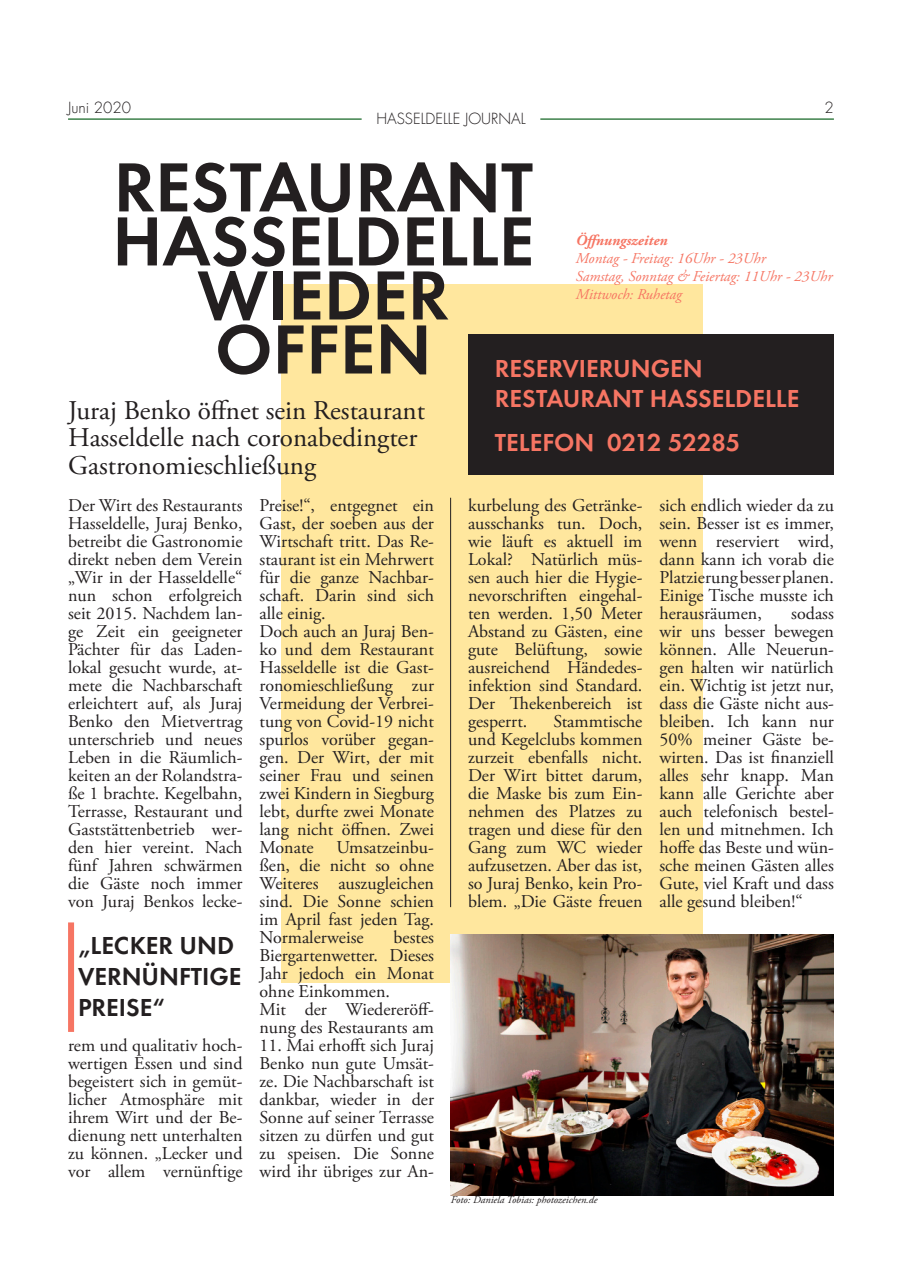
<style>
.page{position:relative;width:902px;height:1272px;background:#fff}
.page>*{position:absolute;margin:0;border:0;box-sizing:border-box;transform-origin:0 0}
.t1{font:72px/54px "Futura TOT Dem";color:#231f20}
.t2{font:27px/27px "Adobe Garamond Pro";color:#231f20}
.t3{font:25.5px "Futura TOT Dem";color:#f67563}
.t4{font:25.5px/30.6px "Futura TOT Dem";color:#231f20}
.t5{font:18px/18px "Adobe Garamond Pro";color:#231f20;text-align:justify}
.t6{font:italic 15px "Adobe Garamond Pro";color:#f67563}
.t7{font:300 15px "Futura Com";color:#231f20}
.t8{font:italic 700 15px "Adobe Garamond Pro";color:#f67563}
.t9{font:italic 10.5px "Adobe Garamond Pro";color:#231f20}
</style>
<div class="page">
<hr style="left:68px;top:118px;width:293px;height:2px;background:#3e814b">
<hr style="left:540px;top:118px;width:293px;height:2px;background:#3e814b">
<div style="left:282px;top:284px;width:421px;height:698px;background:#ffe79e"></div>
<div style="left:68px;top:922px;width:6px;height:109px;background:#f67563"></div>
<hr style="left:450px;top:497px;width:1px;height:410px;background:#231f20">
<div style="left:468px;top:334px;width:365px;height:140px;background:#231f20"></div>
<img style="left:451px;top:934px;width:382px;height:261px">
<p class="t7" style="left:68px;top:97px;width:65px">Juni 2020</p>
<p class="t7" style="left:824px;top:97px;width:11px">2</p>
<p class="t7" style="left:376px;top:109px;width:151px">HASSELDELLE JOURNAL</p>
<p class="t1" style="left:112px;top:160px;width:423px">RESTAURANT<br>HASSELDELLE</p>
<p class="t1" style="left:197px;top:268px;width:253px">WIEDER</p>
<p class="t1" style="left:215px;top:322px;width:218px">OFFEN</p>
<p class="t2" style="left:68px;top:398px;width:358px">Juraj Benko öffnet sein Restaurant<br>Hasseldelle nach coronabedingter<br>Gastronomieschließung</p>
<p class="t5" style="left:68px;top:496px;width:176px">Der Wirt des Restaurants Hasseldelle, Juraj Benko, betreibt die Gastronomie direkt neben dem Verein „Wir in der Hasseldelle“ nun schon erfolgreich seit 2015. Nachdem lan&shy;ge Zeit ein geeigneter Pächter für das Laden&shy;lokal gesucht wurde, at&shy;mete die Nachbarschaft erleichtert auf, als Juraj Benko den Mietvertrag unterschrieb und neues Leben in die Räumlich&shy;keiten an der Rolandstra&shy;ße 1 brachte. Kegelbahn, Terrasse, Restaurant und Gaststättenbetrieb wer&shy;den hier vereint. Nach fünf Jahren schwärmen die Gäste noch immer von Juraj Benkos lecke-</p>
<p class="t8" style="left:575px;top:231px;width:93px">Öffnungszeiten</p>
<p class="t6" style="left:575px;top:249px;width:191px">Montag - Freitag: 16Uhr - 23Uhr</p>
<p class="t6" style="left:575px;top:267px;width:258px">Samstag, Sonntag &amp; Feiertag: 11Uhr - 23Uhr</p>
<p class="t6" style="left:575px;top:285px;width:108px">Mittwoch: Ruhetag</p>
<p class="t3" style="left:495px;top:353px;width:209px">RESERVIERUNGEN</p>
<p class="t3" style="left:495px;top:383px;width:306px">RESTAURANT HASSELDELLE</p>
<p class="t3" style="left:495px;top:427px;width:247px">TELEFON 0212 52285</p>
<p class="t5" style="left:468px;top:496px;width:176px">kurbelung des Getränke&shy;ausschanks tun. Doch, wie läuft es aktuell im Lokal? Natürlich müs&shy;sen auch hier die Hygie&shy;nevorschriften eingehal&shy;ten werden. 1,50 Meter Abstand zu Gästen, eine gute Belüftung, sowie ausreichend Händedes&shy;infektion sind Standard.<br>Der Thekenbereich ist gesperrt.</p>
<p class="t5" style="left:659px;top:496px;width:176px">sich endlich wieder da zu sein. Besser ist es immer, wenn reserviert wird, dann kann ich vorab die Platzierung besser planen.<br>Einige Tische musste ich herausräumen,</p>
<p class="t5" style="left:259px;top:496px;width:176px">Preise!“, entgegnet ein Gast, der soeben aus der Wirtschaft tritt. Das Re&shy;staurant ist ein Mehrwert für die ganze Nachbar&shy;schaft. Darin sind sich alle einig.</p>
<p class="t5" style="left:259px;top:622px;width:176px">Doch auch an Juraj Ben&shy;ko und dem Restaurant Hasseldelle ist die Gast&shy;ronomieschließung zur Vermeidung der Verbrei&shy;tung von Covid-19 nicht spurlos vorüber gegan&shy;gen. Der Wirt, der mit seiner Frau und seinen zwei Kindern in Siegburg lebt, durfte zwei Monate lang nicht öffnen. Zwei Monate</p>
<p class="t5" style="left:659px;top:604px;width:176px;text-indent:132px">sodass wir uns besser bewegen können. Alle Neuerun&shy;gen halten wir natürlich ein. Wichtig ist jetzt nur, dass die Gäste nicht aus&shy;bleiben. Ich kann nur 50% meiner Gäste be&shy;wirten. Das ist finanziell alles sehr knapp. Man kann alle Gerichte aber auch telefonisch bestel&shy;len und mitnehmen. Ich hoffe das Beste und wün&shy;sche meinen Gästen alles Gute, viel Kraft und dass alle gesund bleiben!“</p>
<p class="t5" style="left:468px;top:712px;width:176px;text-indent:85px">Stammtische und Kegelclubs kommen zurzeit ebenfalls nicht.<br>Der Wirt bittet darum, die Maske bis zum Ein&shy;nehmen des Platzes zu tragen und diese für den Gang zum WC wieder aufzusetzen. Aber das ist, so Juraj Benko, kein Pro&shy;blem. „Die Gäste freuen</p>
<p class="t5" style="left:259px;top:838px;width:176px;text-indent:77px">Umsatzeinbu&shy;ßen, die nicht so ohne Weiteres auszugleichen sind. Die Sonne schien im April fast jeden Tag.<br>Normalerweise</p>
<p class="t5" style="left:259px;top:928px;width:176px;text-indent:134px">bestes Biergartenwetter. Dieses Jahr jedoch ein Monat ohne Einkommen.</p>
<p class="t5" style="left:259px;top:1000px;width:176px">Mit der Wiedereröff&shy;nung des Restaurants am</p>
<p class="t5" style="left:259px;top:1036px;width:176px">11. Mai erhofft sich Juraj Benko nun gute Umsät&shy;ze. Die Nachbarschaft ist dankbar, wieder in der Sonne auf seiner Terrasse sitzen zu dürfen und gut zu speisen. Die Sonne wird ihr übriges zur An-</p>
<p class="t4" style="left:78px;top:930px;width:165px">„LECKER UND<br>VERNÜNFTIGE<br>PREISE“</p>
<p class="t5" style="left:68px;top:1037px;width:176px">rem und qualitativ hoch&shy;wertigen Essen und sind begeistert sich in gemüt&shy;licher Atmosphäre mit ihrem Wirt und der Be&shy;dienung nett unterhalten zu können. „Lecker und vor allem vernünftige</p>
<p class="t9" style="left:451px;top:1193px;width:148px">Foto: Daniela Tobias: photozeichen.de</p>
</div>
